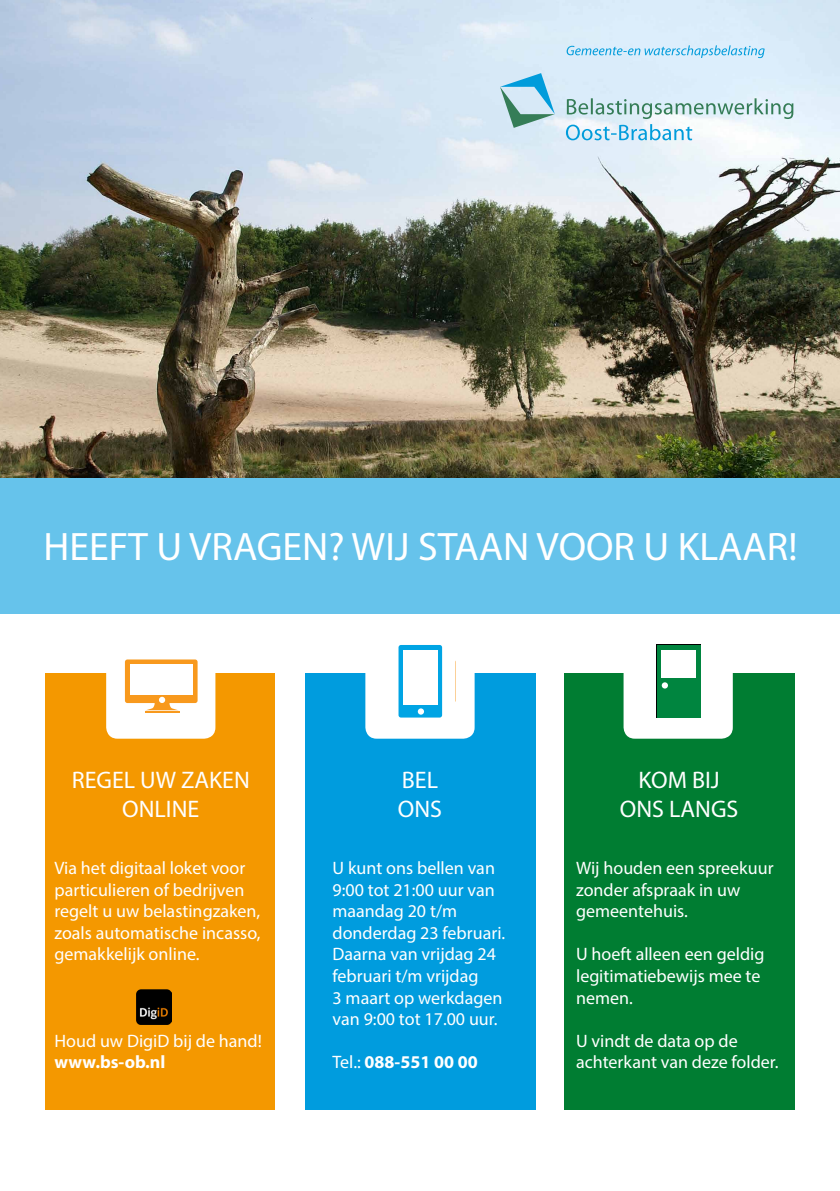
<style>
.page{position:relative;width:840px;height:1191px;background:#fff}
.page>*{position:absolute;margin:0;border:0;box-sizing:border-box;transform-origin:0 0}
.t1{font:39.8px "Myriad Pro";color:#fff}
.t2{font:24px/28.8px "Myriad Pro";color:#fff;text-align:center}
.t3{font:18px/21.6px "Myriad Pro";color:#fff}
.t4{font:700 18px "Myriad Pro";color:#fff}
.s1{font-weight:400}
</style>
<div class="page">
<div style="left:0;top:473px;width:839px;height:140px;background:#66c3eb"></div>
<img style="left:0;top:0;width:839px;height:477px">
<svg style="left:499px;top:73px;width:55px;height:55px;background:#9cccd9"></svg>
<svg style="left:565px;top:98px;width:228px;height:42px"></svg>
<svg style="left:566px;top:45px;width:198px;height:13px;background:#addcf4"></svg>
<div style="left:45px;top:673px;width:230px;height:437px;background:#f49800"></div>
<div style="left:304px;top:673px;width:231px;height:437px;background:#009cde"></div>
<div style="left:563px;top:673px;width:231px;height:437px;background:#007d32"></div>
<div style="left:106px;top:629px;width:109px;height:109px;background:#fff;border-radius:11px"></div>
<div style="left:365px;top:629px;width:109px;height:109px;background:#fff;border-radius:11px"></div>
<div style="left:623px;top:629px;width:109px;height:109px;background:#fff;border-radius:11px"></div>
<div style="left:125px;top:659px;width:72px;height:44px;background:#f8991d;border-radius:2px"></div>
<div style="left:130px;top:664px;width:63px;height:31px;background:#fff"></div>
<svg style="left:145px;top:697px;width:34px;height:13px"></svg>
<hr style="left:145px;top:711px;width:34px;height:1px;background:#f8991d">
<div style="left:398px;top:645px;width:44px;height:72px;background:#00a4e4;border-radius:2px"></div>
<div style="left:403px;top:650px;width:34px;height:55px;background:#fff"></div>
<div style="left:417px;top:708px;width:7px;height:6px;background:#fff;border-radius:50%"></div>
<div style="left:656px;top:645px;width:44px;height:72px;background:#00853f"></div>
<div style="left:661px;top:650px;width:34px;height:28px;background:#fff"></div>
<svg style="left:661px;top:682px;width:6px;height:6px"></svg>
<img style="left:136px;top:989px;width:35px;height:35px">
<h1 class="t1" style="left:44px;top:522px;width:755px">HEEFT U VRAGEN? WIJ STAAN VOOR U KLAAR!</h1>
<h2 class="t2" style="left:72px;top:765px;width:179px">REGEL UW ZAKEN<br>ONLINE</h2>
<h2 class="t2" style="left:397px;top:765px;width:46px;text-align:left">BEL<br>ONS</h2>
<h2 class="t2" style="left:619px;top:765px;width:120px">KOM BIJ<br>ONS LANGS</h2>
<p class="t3" style="left:54px;top:857px;width:207px">Via het digitaal loket voor particulieren of bedrijven regelt u uw belastingzaken, zoals automatische incasso, gemakkelijk online.</p>
<p class="t3" style="left:54px;top:1029px;width:209px">Houd uw DigiD bij de hand!</p>
<p class="t4" style="left:54px;top:1050px;width:112px">www.bs-ob.nl</p>
<p class="t3" style="left:332px;top:857px;width:174px">U kunt ons bellen van<br>9:00 tot 21:00 uur van maandag 20 t/m donderdag 23 februari.<br>Daarna van vrijdag 24 februari t/m vrijdag<br>3 maart op werkdagen van 9:00 tot 17.00 uur.</p>
<p class="t4" style="left:332px;top:1050px;width:146px"><span class="s1">Tel.:</span> 088-551 00 00</p>
<p class="t3" style="left:575px;top:857px;width:199px">Wij houden een spreekuur zonder afspraak in uw gemeentehuis.</p>
<p class="t3" style="left:575px;top:943px;width:190px">U hoeft alleen een geldig legitimatiebewijs mee te nemen.</p>
<p class="t3" style="left:575px;top:1029px;width:204px">U vindt de data op de achterkant van deze folder.</p>
</div>
